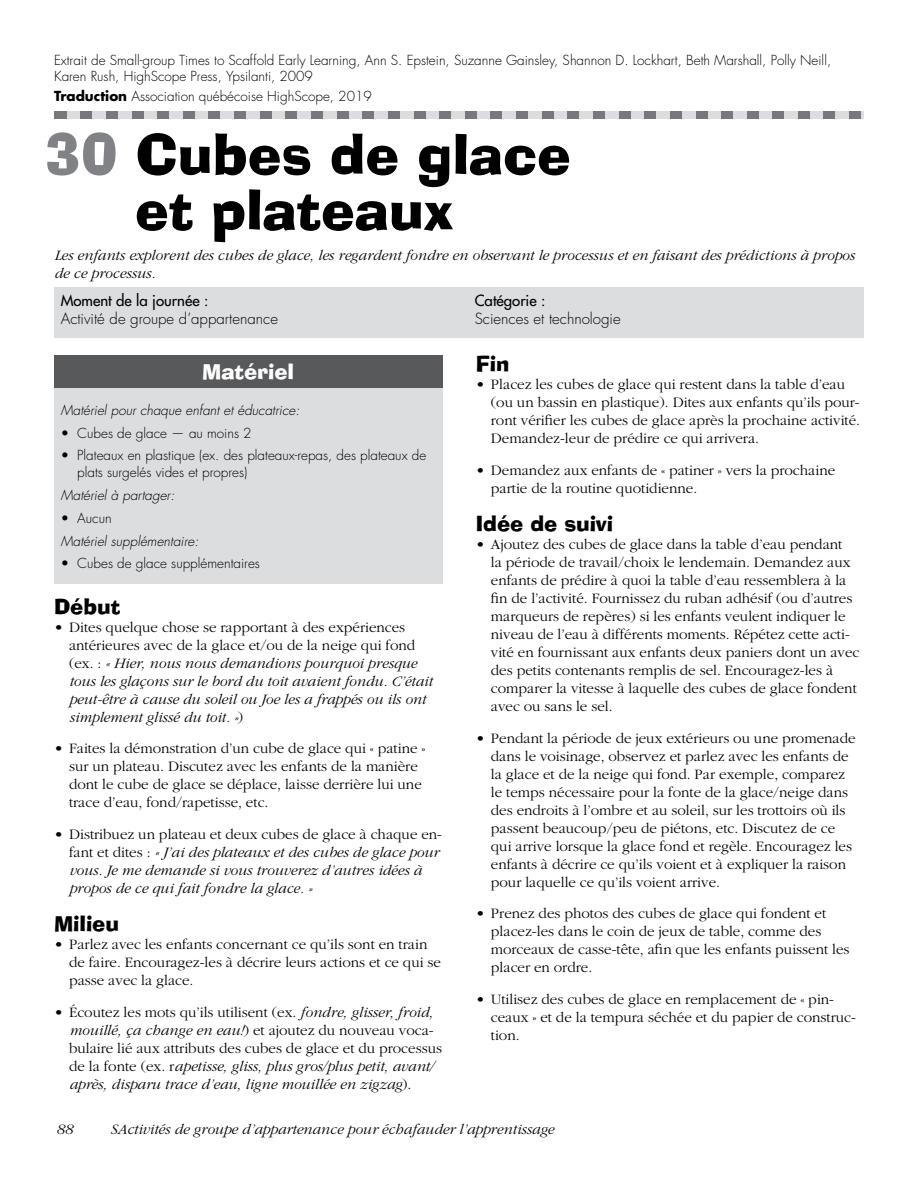
<style>
.page{position:relative;width:918px;height:1188px;background:#fff}
.page>*{position:absolute;margin:0;border:0;box-sizing:border-box;transform-origin:0 0}
.t1{font:54px/55.5px "Ad Lib BT";letter-spacing:-.005em;color:#000;text-align:center}
.t2{font:21px "Ad Lib BT";letter-spacing:-.005em;color:#000}
.t3{font:21px "Ad Lib BT";letter-spacing:-.005em;color:#fff}
.t4{font:300 15px/18px "Garamond";color:#000}
.t5{font:italic 300 15px/18px "Garamond";color:#000}
.t6{font:300 15px "Futura Std";color:#000}
.t7{font:500 15px "Futura Std";color:#000}
.t8{font:300 13.5px/16.2px "Futura Std";color:#000}
.t9{font:italic 300 13.5px "Futura Std";color:#000}
.s1{font-weight:700}
.s2{color:#808285}
.s3{font-style:normal}
</style>
<div class="page">
<div style="left:54px;top:111px;width:810px;height:8px;background:#dcddde"></div>
<div style="left:54px;top:111px;width:13px;height:8px;background:#77787b"></div>
<div style="left:80px;top:111px;width:12px;height:8px;background:#77787b"></div>
<div style="left:106px;top:111px;width:12px;height:8px;background:#77787b"></div>
<div style="left:132px;top:111px;width:11px;height:8px;background:#77787b"></div>
<div style="left:157px;top:111px;width:12px;height:8px;background:#77787b"></div>
<div style="left:183px;top:111px;width:12px;height:8px;background:#77787b"></div>
<div style="left:209px;top:111px;width:11px;height:8px;background:#77787b"></div>
<div style="left:234px;top:111px;width:12px;height:8px;background:#77787b"></div>
<div style="left:260px;top:111px;width:12px;height:8px;background:#77787b"></div>
<div style="left:285px;top:111px;width:12px;height:8px;background:#77787b"></div>
<div style="left:311px;top:111px;width:12px;height:8px;background:#77787b"></div>
<div style="left:337px;top:111px;width:12px;height:8px;background:#77787b"></div>
<div style="left:362px;top:111px;width:12px;height:8px;background:#77787b"></div>
<div style="left:388px;top:111px;width:12px;height:8px;background:#77787b"></div>
<div style="left:414px;top:111px;width:11px;height:8px;background:#77787b"></div>
<div style="left:439px;top:111px;width:12px;height:8px;background:#77787b"></div>
<div style="left:465px;top:111px;width:12px;height:8px;background:#77787b"></div>
<div style="left:491px;top:111px;width:11px;height:8px;background:#77787b"></div>
<div style="left:516px;top:111px;width:12px;height:8px;background:#77787b"></div>
<div style="left:542px;top:111px;width:12px;height:8px;background:#77787b"></div>
<div style="left:567px;top:111px;width:12px;height:8px;background:#77787b"></div>
<div style="left:593px;top:111px;width:12px;height:8px;background:#77787b"></div>
<div style="left:619px;top:111px;width:12px;height:8px;background:#77787b"></div>
<div style="left:644px;top:111px;width:12px;height:8px;background:#77787b"></div>
<div style="left:670px;top:111px;width:12px;height:8px;background:#77787b"></div>
<div style="left:696px;top:111px;width:11px;height:8px;background:#77787b"></div>
<div style="left:721px;top:111px;width:12px;height:8px;background:#77787b"></div>
<div style="left:747px;top:111px;width:12px;height:8px;background:#77787b"></div>
<div style="left:773px;top:111px;width:11px;height:8px;background:#77787b"></div>
<div style="left:798px;top:111px;width:12px;height:8px;background:#77787b"></div>
<div style="left:823px;top:111px;width:12px;height:8px;background:#77787b"></div>
<div style="left:849px;top:111px;width:12px;height:8px;background:#77787b"></div>
<div style="left:54px;top:287px;width:810px;height:51px;background:#dcddde"></div>
<div style="left:54px;top:388px;width:388px;height:196px;background:#dcddde"></div>
<div style="left:54px;top:355px;width:388px;height:33px;background:#58595b"></div>
<p class="t8" style="left:54px;top:53px;width:779px">Extrait de Small-group Times to Scaffold Early Learning, Ann S. Epstein, Suzanne Gainsley, Shannon D. Lockhart, Beth Marshall, Polly Neill,<br>Karen Rush, HighScope Press, Ypsilanti, 2009</p>
<p class="t8" style="left:54px;top:88px;width:319px"><span class="s1">Traduction</span> Association québécoise HighScope, 2019</p>
<h1 class="t1" style="left:44px;top:127px;width:528px"><span class="s2">30</span> Cubes de glace et plateaux</h1>
<p class="t5" style="left:54px;top:246px;width:802px">Les enfants explorent des cubes de glace, les regardent fondre en observant le processus et en faisant des prédictions à propos de ce processus.</p>
<p class="t7" style="left:61px;top:291px;width:149px">Moment de la journée :</p>
<p class="t7" style="left:475px;top:291px;width:72px">Catégorie :</p>
<p class="t6" style="left:61px;top:310px;width:219px">Activité de groupe d’appartenance</p>
<p class="t6" style="left:475px;top:310px;width:148px">Sciences et technologie</p>
<h2 class="t3" style="left:202px;top:359px;width:94px">Matériel</h2>
<p class="t9" style="left:61px;top:401px;width:240px">Matériel pour chaque enfant et éducatrice:</p>
<p class="t8" style="left:61px;top:425px;width:192px">• Cubes de glace — au moins 2</p>
<p class="t8" style="left:77px;top:448px;width:351px;text-indent:-16px">• Plateaux en plastique (ex. des plateaux-repas, des plateaux de plats surgelés vides et propres)</p>
<p class="t9" style="left:61px;top:487px;width:115px">Matériel à partager:</p>
<p class="t8" style="left:61px;top:510px;width:52px">• Aucun</p>
<p class="t9" style="left:61px;top:532px;width:139px">Matériel supplémentaire:</p>
<p class="t8" style="left:61px;top:556px;width:201px">• Cubes de glace supplémentaires</p>
<h2 class="t2" style="left:54px;top:593px;width:68px">Début</h2>
<p class="t5" style="left:69px;top:618px;width:365px;text-indent:-15px"><span class="s3">• Dites quelque chose se rapportant à des expériences antérieures avec de la glace et/ou de la neige qui fond (ex. :</span> « Hier, nous nous demandions pourquoi presque tous les glaçons sur le bord du toit avaient fondu. C’était peut-être à cause du soleil ou Joe les a frappés ou ils ont simplement glissé du toit. »<span class="s3">)</span></p>
<p class="t4" style="left:69px;top:739px;width:358px;text-indent:-15px">• Faites la démonstration d’un cube de glace qui « patine » sur un plateau. Discutez avec les enfants de la manière dont le cube de glace se déplace, laisse derrière lui une trace d’eau, fond/rapetisse, etc.</p>
<p class="t5" style="left:69px;top:825px;width:375px;text-indent:-15px"><span class="s3">• Distribuez un plateau et deux cubes de glace à chaque en&shy;fant et dites :</span> « J’ai des plateaux et des cubes de glace pour vous. Je me demande si vous trouverez d’autres idées à propos de ce qui fait fondre la glace. »</p>
<h2 class="t2" style="left:54px;top:911px;width:67px">Milieu</h2>
<p class="t4" style="left:69px;top:936px;width:374px;text-indent:-15px">• Parlez avec les enfants concernant ce qu’ils sont en train de faire. Encouragez-les à décrire leurs actions et ce qui se passe avec la glace.</p>
<p class="t5" style="left:69px;top:1003px;width:375px;text-indent:-15px"><span class="s3">• Écoutez les mots qu’ils utilisent (ex.</span> fondre, glisser, froid, mouillé, ça change en eau!<span class="s3">) et ajoutez du nouveau voca&shy;bulaire lié aux attributs des cubes de glace et du processus de la fonte (ex. r</span>apetisse, gliss, plus gros/plus petit, avant/ après, disparu trace d’eau, ligne mouillée en zigzag<span class="s3">).</span></p>
<h2 class="t2" style="left:476px;top:350px;width:35px">Fin</h2>
<p class="t4" style="left:491px;top:376px;width:371px;text-indent:-15px">• Placez les cubes de glace qui restent dans la table d’eau (ou un bassin en plastique). Dites aux enfants qu’ils pour&shy;ront vérifier les cubes de glace après la prochaine activité.<br>Demandez-leur de prédire ce qui arrivera.</p>
<p class="t4" style="left:491px;top:461px;width:346px;text-indent:-15px">• Demandez aux enfants de « patiner » vers la prochaine partie de la routine quotidienne.</p>
<h2 class="t2" style="left:476px;top:511px;width:139px">Idée de suivi</h2>
<p class="t4" style="left:491px;top:536px;width:370px;text-indent:-15px">• Ajoutez des cubes de glace dans la table d’eau pendant<br>la période de travail/choix le lendemain. Demandez aux enfants de prédire à quoi la table d’eau ressemblera à la fin de l’activité. Fournissez du ruban adhésif (ou d’autres marqueurs de repères) si les enfants veulent indiquer le niveau de l’eau à différents moments. Répétez cette acti&shy;vité en fournissant aux enfants deux paniers dont un avec des petits contenants remplis de sel. Encouragez-les à comparer la vitesse à laquelle des cubes de glace fondent avec ou sans le sel.</p>
<p class="t4" style="left:491px;top:729px;width:366px;text-indent:-15px">• Pendant la période de jeux extérieurs ou une promenade dans le voisinage, observez et parlez avec les enfants de la glace et de la neige qui fond. Par exemple, comparez le temps nécessaire pour la fonte de la glace/neige dans des endroits à l’ombre et au soleil, sur les trottoirs où ils passent beaucoup/peu de piétons, etc. Discutez de ce qui arrive lorsque la glace fond et regèle. Encouragez les enfants à décrire ce qu’ils voient et à expliquer la raison pour laquelle ce qu’ils voient arrive.</p>
<p class="t4" style="left:491px;top:905px;width:360px;text-indent:-15px">• Prenez des photos des cubes de glace qui fondent et placez-les dans le coin de jeux de table, comme des morceaux de casse-tête, afin que les enfants puissent les placer en ordre.</p>
<p class="t4" style="left:491px;top:990px;width:367px;text-indent:-15px">• Utilisez des cubes de glace en remplacement de « pin&shy;ceaux » et de la tempura séchée et du papier de construc&shy;tion.</p>
<p class="t5" style="left:56px;top:1120px;width:18px">88</p>
<p class="t5" style="left:110px;top:1120px;width:445px">SActivités de groupe d’appartenance pour échafauder l’apprentissage</p>
</div>
